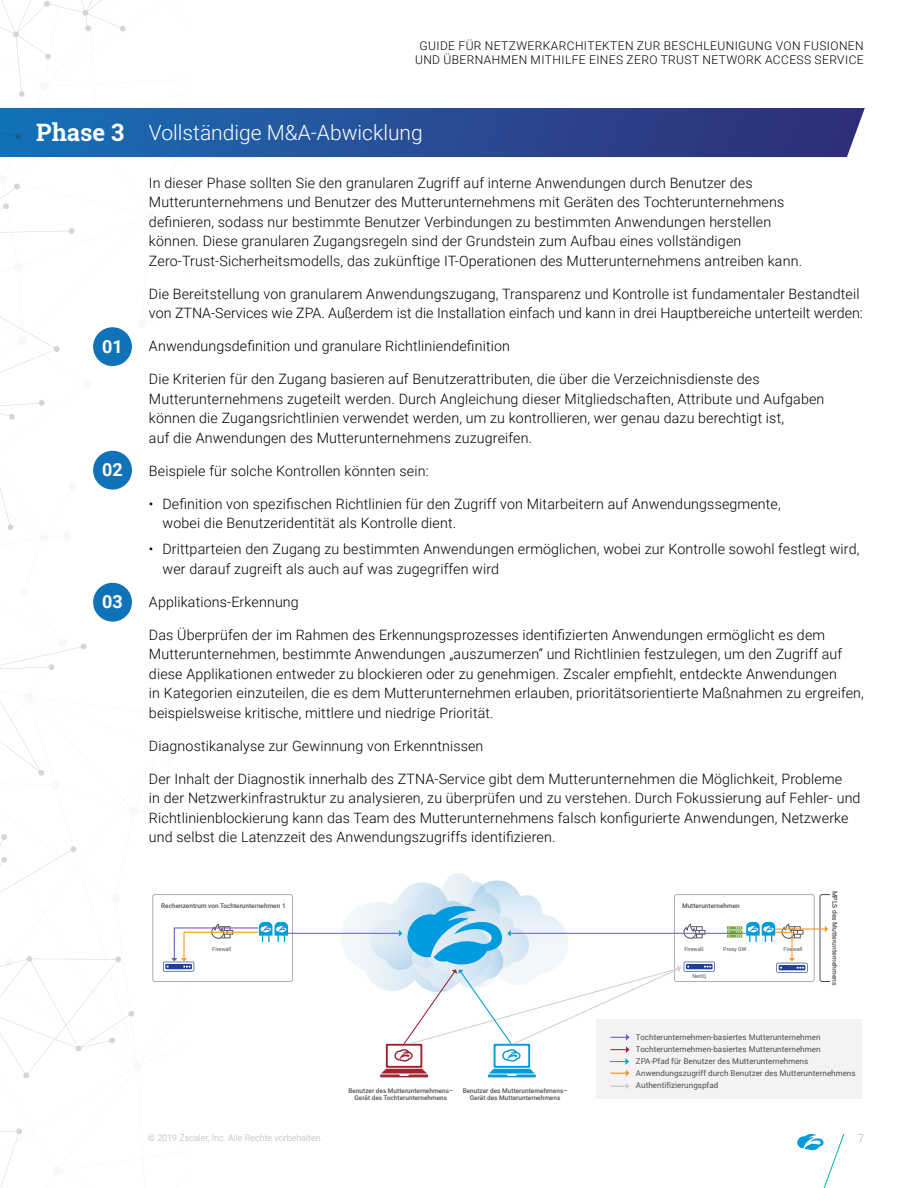
<style>
.page{position:relative;width:918px;height:1188px;background:#fff}
.page>*{position:absolute;margin:0;border:0;box-sizing:border-box;transform-origin:0 0}
.t1{font:300 21px "Roboto";color:#fff}
.t2{font:700 18px "Roboto";color:#fff}
.t3{font:300 14.25px/19.5px "Roboto";letter-spacing:.01em;color:#000}
.t4{font:300 12px/14.4px "Roboto";letter-spacing:.035em;color:#000;text-align:center}
.t5{font:300 12px "Roboto";color:#b3b3b3}
.t6{font:300 9px "Roboto";color:#b3b3b3}
.t7{font:7.95px/12.1px "Roboto";color:#4c4f54}
.t8{font:500 6.75px "Roboto";color:#4c4f54}
.t9{font:500 6.45px/7.8px "Roboto";color:#4c4f54;text-align:center}
.t10{font:5.4px "Roboto";color:#4c4f54}
.s1{font-family:"Roboto Slab";font-weight:700;font-size:24px}
</style>
<div class="page">
<svg style="left:797px;top:1134px;width:47px;height:54px"></svg>
<svg style="left:0;top:0;width:179px;height:1188px"></svg>
<svg style="left:0;top:108px;width:865px;height:49px;background:#264f97"></svg>
<div style="left:93px;top:327px;width:39px;height:39px;background:#1072b9;border-radius:50%"></div>
<div style="left:93px;top:451px;width:39px;height:39px;background:#1072b9;border-radius:50%"></div>
<div style="left:93px;top:583px;width:39px;height:39px;background:#1072b9;border-radius:50%"></div>
<div style="left:149px;top:866px;width:714px;height:253px;background:#fff"></div>
<div style="left:674px;top:894px;width:141px;height:88px;border:1px solid #aeb0b0;border-radius:2px"></div>
<svg style="left:727px;top:930px;width:15px;height:4px"></svg>
<svg style="left:727px;top:934px;width:15px;height:4px"></svg>
<svg style="left:728px;top:930px;width:2px;height:7px"></svg>
<svg style="left:727px;top:926px;width:15px;height:4px"></svg>
<hr style="left:510px;top:933px;width:236px;height:1px;background:#009cda">
<hr style="left:775px;top:928px;width:50px;height:2px;background:#ff931e">
<svg style="left:820px;top:894px;width:10px;height:88px"></svg>
<svg style="left:736px;top:922px;width:72px;height:51px"></svg>
<div style="left:152px;top:894px;width:141px;height:88px;border:1px solid #aeb0b0;border-radius:2px"></div>
<hr style="left:288px;top:933px;width:111px;height:1px;background:#009cda">
<div style="left:596px;top:1019px;width:266px;height:80px;background:#f3f3f4"></div>
<svg style="left:611px;top:1083px;width:18px;height:6px"></svg>
<svg style="left:341px;top:873px;width:374px;height:204px"></svg>
<svg style="left:163px;top:922px;width:125px;height:50px"></svg>
<p class="t4" style="left:415px;top:38px;width:450px">GUIDE FÜR NETZWERKARCHITEKTEN ZUR BESCHLEUNIGUNG VON FUSIONEN<br>UND ÜBERNAHMEN MITHILFE EINES ZERO TRUST NETWORK ACCESS SERVICE</p>
<h1 class="t1" style="left:36px;top:118px;width:388px"><span class="s1">Phase 3</span> Vollständige M&amp;A-Abwicklung</h1>
<p class="t2" style="left:102px;top:334px;width:22px">01</p>
<p class="t2" style="left:102px;top:457px;width:22px">02</p>
<p class="t2" style="left:102px;top:589px;width:22px">03</p>
<p class="t3" style="left:149px;top:172px;width:655px">In dieser Phase sollten Sie den granularen Zugriff auf interne Anwendungen durch Benutzer des Mutterunternehmens und Benutzer des Mutterunternehmens mit Geräten des Tochterunternehmens definieren, sodass nur bestimmte Benutzer Verbindungen zu bestimmten Anwendungen herstellen können. Diese granularen Zugangsregeln sind der Grundstein zum Aufbau eines vollständigen Zero‑Trust‑Sicherheitsmodells, das zukünftige IT-Operationen des Mutterunternehmens antreiben kann.</p>
<p class="t3" style="left:149px;top:283px;width:715px">Die Bereitstellung von granularem Anwendungszugang, Transparenz und Kontrolle ist fundamentaler Bestandteil von ZTNA-Services wie ZPA. Außerdem ist die Installation einfach und kann in drei Hauptbereiche unterteilt werden:</p>
<p class="t3" style="left:149px;top:336px;width:363px">Anwendungsdefinition und granulare Richtliniendefinition</p>
<p class="t3" style="left:149px;top:369px;width:677px">Die Kriterien für den Zugang basieren auf Benutzerattributen, die über die Verzeichnisdienste des Mutterunternehmens zugeteilt werden. Durch Angleichung dieser Mitgliedschaften, Attribute und Aufgaben können die Zugangsrichtlinien verwendet werden, um zu kontrollieren, wer genau dazu berechtigt ist,<br>auf die Anwendungen des Mutterunternehmens zuzugreifen.</p>
<p class="t3" style="left:149px;top:460px;width:281px">Beispiele für solche Kontrollen könnten sein:</p>
<p class="t3" style="left:162px;top:493px;width:620px;text-indent:-13px">• Definition von spezifischen Richtlinien für den Zugriff von Mitarbeitern auf Anwendungssegmente, wobei die Benutzeridentität als Kontrolle dient.</p>
<p class="t3" style="left:162px;top:539px;width:699px;text-indent:-13px">• Drittparteien den Zugang zu bestimmten Anwendungen ermöglichen, wobei zur Kontrolle sowohl festlegt wird, wer darauf zugreift als auch auf was zugegriffen wird</p>
<p class="t3" style="left:149px;top:592px;width:151px">Applikations-Erkennung</p>
<p class="t3" style="left:149px;top:625px;width:716px">Das Überprüfen der im Rahmen des Erkennungsprozesses identifizierten Anwendungen ermöglicht es dem Mutterunternehmen, bestimmte Anwendungen „auszumerzen“ und Richtlinien festzulegen, um den Zugriff auf diese Applikationen entweder zu blockieren oder zu genehmigen. Zscaler empfiehlt, entdeckte Anwendungen<br>in Kategorien einzuteilen, die es dem Mutterunternehmen erlauben, prioritätsorientierte Maßnahmen zu ergreifen, beispielsweise kritische, mittlere und niedrige Priorität.</p>
<p class="t3" style="left:149px;top:736px;width:336px">Diagnostikanalyse zur Gewinnung von Erkenntnissen</p>
<p class="t3" style="left:149px;top:769px;width:713px">Der Inhalt der Diagnostik innerhalb des ZTNA-Service gibt dem Mutterunternehmen die Möglichkeit, Probleme<br>in der Netzwerkinfrastruktur zu analysieren, zu überprüfen und zu verstehen. Durch Fokussierung auf Fehler- und Richtlinienblockierung kann das Team des Mutterunternehmens falsch konfigurierte Anwendungen, Netzwerke und selbst die Latenzzeit des Anwendungszugriffs identifizieren.</p>
<p class="t9" style="left:161px;top:902px;width:126px">Rechenzentrum von Tochterunternehmen 1</p>
<p class="t9" style="left:682px;top:902px;width:59px">Mutterunternehmen</p>
<p class="t10" style="left:212px;top:945px;width:20px">Firewall</p>
<p class="t10" style="left:684px;top:945px;width:20px">Firewall</p>
<p class="t10" style="left:692px;top:972px;width:15px">NetIQ</p>
<p class="t10" style="left:723px;top:945px;width:25px">Proxy GW</p>
<p class="t10" style="left:784px;top:945px;width:20px">Firewall</p>
<p class="t8" style="left:840px;top:891px;width:97px;rotate:90deg">MPLS des Mutterunternehmens</p>
<p class="t9" style="left:348px;top:1086px;width:106px">Benutzer des Mutterunternehmens–<br>Gerät des Tochterunternehmens</p>
<p class="t9" style="left:463px;top:1086px;width:106px">Benutzer des Mutterunternehmens–<br>Gerät des Mutterunternehmens</p>
<p class="t7" style="left:636px;top:1030px;width:221px">Tochterunternehmen-basiertes Mutterunternehmen Tochterunternehmen-basiertes Mutterunternehmen ZPA-Pfad für Benutzer des Mutterunternehmens Anwendungszugriff durch Benutzer des Mutterunternehmens Authentifizierungspfad</p>
<p class="t6" style="left:148px;top:1131px;width:176px">© 2019 Zscaler, Inc. Alle Rechte vorbehalten.</p>
<p class="t5" style="left:857px;top:1130px;width:8px">7</p>
</div>
